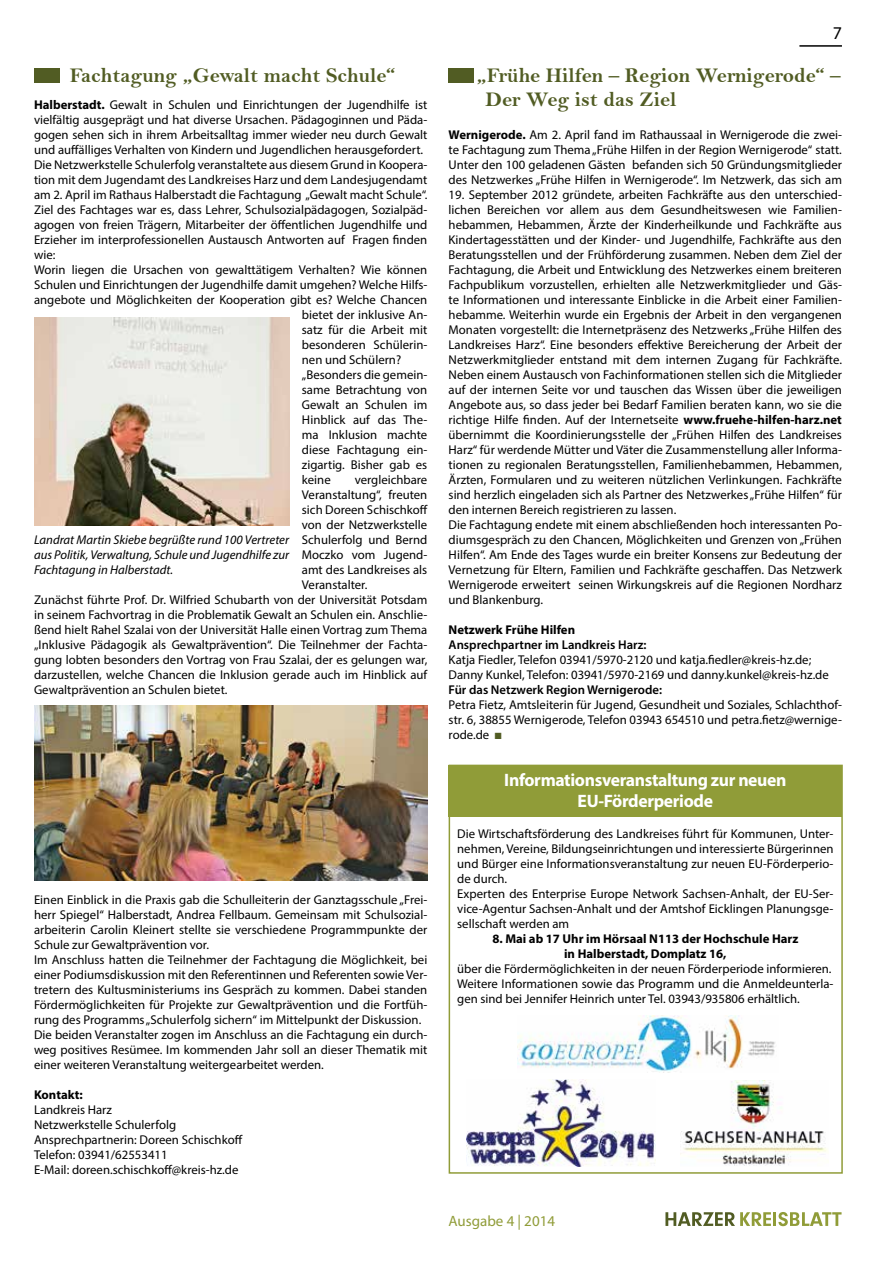
<style>
.page{position:relative;width:893px;height:1263px;background:#fff}
.page>*{position:absolute;margin:0;border:0;box-sizing:border-box;transform-origin:0 0}
.t1{font:21px/24px "Bell MT Bold";color:#515c23}
.t2{font:700 18px/21px "Myriad Pro";letter-spacing:-.02em;color:#fff;text-align:center}
.t3{font:18px "Myriad Pro";color:#000}
.t4{font:15px "Myriad Pro";color:#909c38}
.t5{font:12.75px/15px "Myriad Pro";color:#000}
.t6{font:italic 12.75px/15px "Myriad Pro";color:#000;text-align:justify}
.t7{font:700 12.75px/15px "Myriad Pro";color:#000;text-align:center}
.t8{font:600 12.75px "Myriad Pro";color:#000}
.s1{font-weight:700}
.s2{color:#515c23}
</style>
<div class="page">
<hr style="left:799px;top:45px;width:43px;height:2px;background:#000">
<svg style="left:665px;top:1212px;width:106px;height:14px"></svg>
<hr style="left:773px;top:1212px;width:3px;height:14px;background:#909c38">
<svg style="left:778px;top:1212px;width:63px;height:14px"></svg>
<div style="left:449px;top:765px;width:394px;height:409px;background:#fff;border:2px solid #909c38"></div>
<div style="left:449px;top:68px;width:25px;height:15px;background:#515c23"></div>
<div style="left:34px;top:68px;width:26px;height:15px;background:#515c23"></div>
<img style="left:34px;top:317px;width:255px;height:208px">
<img style="left:34px;top:706px;width:393px;height:174px">
<div style="left:449px;top:765px;width:393px;height:52px;background:#909c38"></div>
<img style="left:467px;top:1079px;width:189px;height:88px">
<img style="left:518px;top:1015px;width:257px;height:57px">
<img style="left:681px;top:1081px;width:147px;height:85px">
<h1 class="t1" style="left:70px;top:63px;width:327px">Fachtagung „Gewalt macht Schule“</h1>
<p class="t5" style="left:34px;top:97px;width:395px"><span class="s1">Halberstadt.</span> Gewalt in Schulen und Einrichtungen der Jugendhilfe ist</p>
<p class="t5" style="left:34px;top:112px;width:395px">vielfältig ausgeprägt und hat diverse Ursachen. Pädagoginnen und Päda-</p>
<p class="t5" style="left:34px;top:127px;width:395px">gogen sehen sich in ihrem Arbeitsalltag immer wieder neu durch Gewalt</p>
<p class="t5" style="left:34px;top:142px;width:391px">und auffälliges Verhalten von Kindern und Jugendlichen herausgefordert.</p>
<p class="t5" style="left:34px;top:157px;width:395px">Die Netzwerkstelle Schulerfolg veranstaltete aus diesem Grund in Koopera-</p>
<p class="t5" style="left:34px;top:172px;width:395px">tion mit dem Jugendamt des Landkreises Harz und dem Landesjugendamt</p>
<p class="t5" style="left:34px;top:187px;width:395px">am 2. April im Rathaus Halberstadt die Fachtagung „Gewalt macht Schule“.</p>
<p class="t5" style="left:34px;top:202px;width:395px">Ziel des Fachtages war es, dass Lehrer, Schulsozialpädagogen, Sozialpäd-</p>
<p class="t5" style="left:34px;top:217px;width:395px">agogen von freien Trägern, Mitarbeiter der öffentlichen Jugendhilfe und</p>
<p class="t5" style="left:34px;top:232px;width:395px">Erzieher im interprofessionellen Austausch Antworten auf Fragen finden</p>
<p class="t5" style="left:34px;top:247px;width:23px">wie:</p>
<p class="t5" style="left:34px;top:262px;width:395px">Worin liegen die Ursachen von gewalttätigem Verhalten? Wie können</p>
<p class="t5" style="left:34px;top:277px;width:395px">Schulen und Einrichtungen der Jugendhilfe damit umgehen? Welche Hilfs-</p>
<p class="t5" style="left:34px;top:292px;width:395px">angebote und Möglichkeiten der Kooperation gibt es? Welche Chancen</p>
<p class="t5" style="left:302px;top:307px;width:127px">bietet der inklusive An-</p>
<p class="t5" style="left:302px;top:322px;width:127px">satz für die Arbeit mit</p>
<p class="t5" style="left:302px;top:337px;width:127px">besonderen Schülerin-</p>
<p class="t5" style="left:302px;top:352px;width:101px">nen und Schülern?</p>
<p class="t5" style="left:302px;top:367px;width:127px">„Besonders die gemein-</p>
<p class="t5" style="left:302px;top:382px;width:127px">same Betrachtung von</p>
<p class="t5" style="left:302px;top:397px;width:127px">Gewalt an Schulen im</p>
<p class="t5" style="left:302px;top:412px;width:127px">Hinblick auf das The-</p>
<p class="t5" style="left:302px;top:427px;width:127px">ma Inklusion machte</p>
<p class="t5" style="left:302px;top:442px;width:127px">diese Fachtagung ein-</p>
<p class="t5" style="left:302px;top:457px;width:127px">zigartig. Bisher gab es</p>
<p class="t5" style="left:302px;top:472px;width:30px">keine</p>
<p class="t5" style="left:355px;top:472px;width:74px">vergleichbare</p>
<p class="t5" style="left:302px;top:487px;width:127px">Veranstaltung“, freuten</p>
<p class="t5" style="left:302px;top:502px;width:127px">sich Doreen Schischkoff</p>
<p class="t5" style="left:302px;top:517px;width:127px">von der Netzwerkstelle</p>
<p class="t5" style="left:302px;top:532px;width:127px">Schulerfolg und Bernd</p>
<p class="t5" style="left:302px;top:547px;width:127px">Moczko vom Jugend-</p>
<p class="t5" style="left:302px;top:562px;width:127px">amt des Landkreises als</p>
<p class="t5" style="left:302px;top:577px;width:67px">Veranstalter.</p>
<p class="t5" style="left:34px;top:592px;width:395px">Zunächst führte Prof. Dr. Wilfried Schubarth von der Universität Potsdam</p>
<p class="t5" style="left:34px;top:607px;width:395px">in seinem Fachvortrag in die Problematik Gewalt an Schulen ein. Anschlie-</p>
<p class="t5" style="left:34px;top:622px;width:395px">ßend hielt Rahel Szalai von der Universität Halle einen Vortrag zum Thema</p>
<p class="t5" style="left:34px;top:637px;width:395px">„Inklusive Pädagogik als Gewaltprävention“. Die Teilnehmer der Fachta-</p>
<p class="t5" style="left:34px;top:652px;width:395px">gung lobten besonders den Vortrag von Frau Szalai, der es gelungen war,</p>
<p class="t5" style="left:34px;top:667px;width:395px">darzustellen, welche Chancen die Inklusion gerade auch im Hinblick auf</p>
<p class="t5" style="left:34px;top:682px;width:195px">Gewaltprävention an Schulen bietet.</p>
<p class="t6" style="left:34px;top:532px;width:257px">Landrat Martin Skiebe begrüßte rund 100 Vertreter aus Politik, Verwaltung, Schule und Jugendhilfe zur Fachtagung in Halberstadt.</p>
<p class="t5" style="left:34px;top:892px;width:395px">Einen Einblick in die Praxis gab die Schulleiterin der Ganztagsschule „Frei&shy;herr Spiegel“ Halberstadt, Andrea Fellbaum. Gemeinsam mit Schulsozial&shy;arbeiterin Carolin Kleinert stellte sie verschiedene Programmpunkte der Schule zur Gewaltprävention vor.<br>Im Anschluss hatten die Teilnehmer der Fachtagung die Möglichkeit, bei einer Podiumsdiskussion mit den Referentinnen und Referenten sowie Ver&shy;tretern des Kultusministeriums ins Gespräch zu kommen. Dabei standen Fördermöglichkeiten für Projekte zur Gewaltprävention und die Fortfüh&shy;rung des Programms „Schulerfolg sichern“ im Mittelpunkt der Diskussion.<br>Die beiden Veranstalter zogen im Anschluss an die Fachtagung ein durch&shy;weg positives Resümee. Im kommenden Jahr soll an dieser Thematik mit einer weiteren Veranstaltung weitergearbeitet werden.</p>
<p class="t7" style="left:34px;top:1086px;width:50px">Kontakt:</p>
<p class="t5" style="left:34px;top:1102px;width:210px">Landkreis Harz<br>Netzwerkstelle Schulerfolg<br>Ansprechpartnerin: Doreen Schischkoff<br>Telefon: 03941/62553411<br>E-Mail: doreen.schischkoff@kreis-hz.de</p>
<h2 class="t3" style="left:833px;top:22px;width:11px">7</h2>
<h1 class="t1" style="left:485px;top:63px;width:357px;text-indent:-9px">„Frühe Hilfen – Region Wernigerode“ –<br>Der Weg ist das Ziel</h1>
<p class="t5" style="left:449px;top:127px;width:395px;text-align:justify"><span class="s1">Wernigerode.</span> Am 2. April fand im Rathaussaal in Wernigerode die zwei&shy;te Fachtagung zum Thema „Frühe Hilfen in der Region Wernigerode“ statt.<br>Unter den 100 geladenen Gästen befanden sich 50 Gründungsmitglieder des Netzwerkes „Frühe Hilfen in Wernigerode“. Im Netzwerk, das sich am</p>
<p class="t5" style="left:449px;top:187px;width:395px">19. September 2012 gründete, arbeiten Fachkräfte aus den unterschied&shy;lichen Bereichen vor allem aus dem Gesundheitswesen wie Familien&shy;hebammen, Hebammen, Ärzte der Kinderheilkunde und Fachkräfte aus Kindertagesstätten und der Kinder- und Jugendhilfe, Fachkräfte aus den Beratungsstellen und der Frühförderung zusammen. Neben dem Ziel der Fachtagung, die Arbeit und Entwicklung des Netzwerkes einem breiteren Fachpublikum vorzustellen, erhielten alle Netzwerkmitglieder und Gäs&shy;te Informationen und interessante Einblicke in die Arbeit einer Familien&shy;hebamme. Weiterhin wurde ein Ergebnis der Arbeit in den vergangenen Monaten vorgestellt: die Internetpräsenz des Netzwerks „Frühe Hilfen des Landkreises Harz“. Eine besonders effektive Bereicherung der Arbeit der Netzwerkmitglieder entstand mit dem internen Zugang für Fachkräfte.<br>Neben einem Austausch von Fachinformationen stellen sich die Mitglieder auf der internen Seite vor und tauschen das Wissen über die jeweiligen Angebote aus, so dass jeder bei Bedarf Familien beraten kann, wo sie die richtige Hilfe finden. Auf der Internetseite <span class="s1">www.fruehe-hilfen-harz.net </span>übernimmt die Koordinierungsstelle der „Frühen Hilfen des Landkreises Harz“ für werdende Mütter und Väter die Zusammenstellung aller Informa&shy;tionen zu regionalen Beratungsstellen, Familienhebammen, Hebammen, Ärzten, Formularen und zu weiteren nützlichen Verlinkungen. Fachkräfte sind herzlich eingeladen sich als Partner des Netzwerkes „Frühe Hilfen“ für den internen Bereich registrieren zu lassen.<br>Die Fachtagung endete mit einem abschließenden hoch interessanten Po&shy;diumsgespräch zu den Chancen, Möglichkeiten und Grenzen von „Frühen Hilfen“. Am Ende des Tages wurde ein breiter Konsens zur Bedeutung der Vernetzung für Eltern, Familien und Fachkräfte geschaffen. Das Netzwerk Wernigerode erweitert seinen Wirkungskreis auf die Regionen Nordharz und Blankenburg.</p>
<p class="t7" style="left:449px;top:622px;width:128px">Netzwerk Frühe Hilfen</p>
<p class="t8" style="left:449px;top:636px;width:199px">Ansprechpartner im Landkreis Harz:</p>
<p class="t5" style="left:449px;top:652px;width:382px">Katja Fiedler, Telefon 03941/5970-2120 und katja.fiedler@kreis-hz.de;<br>Danny Kunkel, Telefon: 03941/5970-2169 und danny.kunkel@kreis-hz.de</p>
<p class="t8" style="left:449px;top:681px;width:215px">Für das Netzwerk Region Wernigerode:</p>
<p class="t5" style="left:449px;top:697px;width:395px;text-align:justify">Petra Fietz, Amtsleiterin für Jugend, Gesundheit und Soziales, Schlachthof&shy;str. 6, 38855 Wernigerode, Telefon 03943 654510 und petra.fietz@wernige&shy;rode.de <span class="s2">■</span></p>
<h2 class="t2" style="left:504px;top:769px;width:284px">Informationsveranstaltung zur neuen<br>EU-Förderperiode</h2>
<p class="t5" style="left:457px;top:826px;width:378px">Die Wirtschaftsförderung des Landkreises führt für Kommunen, Unter&shy;nehmen, Vereine, Bildungseinrichtungen und interessierte Bürgerinnen und Bürger eine Informationsveranstaltung zur neuen EU-Förderperio&shy;de durch.<br>Experten des Enterprise Europe Network Sachsen-Anhalt, der EU-Ser&shy;vice-Agentur Sachsen-Anhalt und der Amtshof Eicklingen Planungsge&shy;sellschaft werden am</p>
<p class="t7" style="left:492px;top:931px;width:308px">8. Mai ab 17 Uhr im Hörsaal N113 der Hochschule Harz in Halberstadt, Domplatz 16,</p>
<p class="t5" style="left:457px;top:961px;width:378px">über die Fördermöglichkeiten in der neuen Förderperiode informieren.<br>Weitere Informationen sowie das Programm und die Anmeldeunterla&shy;gen sind bei Jennifer Heinrich unter Tel. 03943/935806 erhältlich.</p>
<p class="t4" style="left:449px;top:1211px;width:108px">Ausgabe 4 | 2014</p>
</div>
